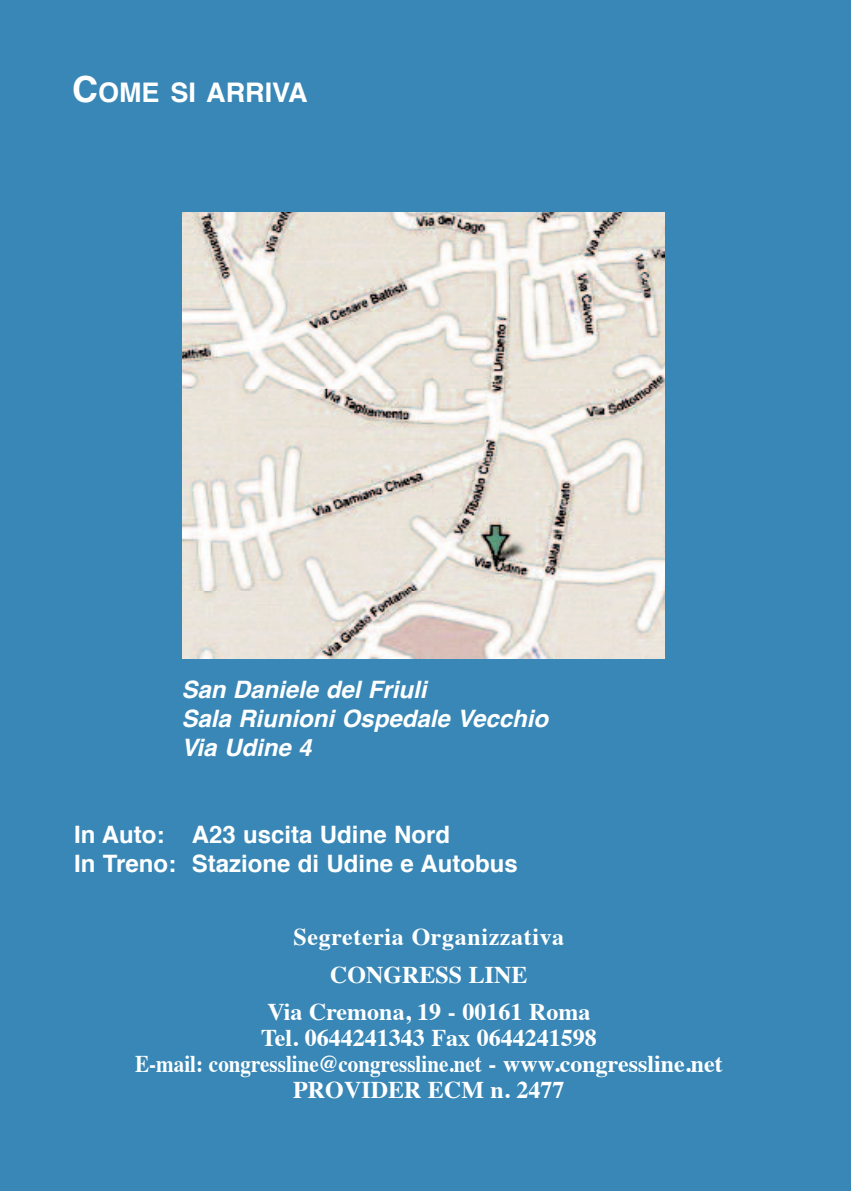
<style>
.page{position:relative;width:851px;height:1191px;background:#fff}
.page>*{position:absolute;margin:0;border:0;box-sizing:border-box;transform-origin:0 0}
.t1{font:700 27px "Helvetica";color:#fff}
.t2{font:700 24px/37.4px "Times";color:#fff;text-align:center}
.t3{font:700 24px/28.8px "Helvetica";color:#fff}
.t4{font:italic 700 24px/28.8px "Helvetica";color:#fff}
.s1{font-size:36px}
</style>
<div class="page">
<div style="left:0;top:0;width:850px;height:1191px;background:#3887b6"></div>
<img style="left:182px;top:213px;width:482px;height:445px">
<p class="t1" style="left:72px;top:82px;width:237px"><span class="s1">C</span>OME SI ARRIvA</p>
<p class="t4" style="left:181px;top:677px;width:368px">San Daniele del Friuli<br>Sala Riunioni Ospedale Vecchio<br>Via Udine 4</p>
<p class="t3" style="left:74px;top:822px;width:445px">In Auto: A23 uscita Udine Nord<br>In Treno: Stazione di Udine e Autobus</p>
<p class="t2" style="left:267px;top:920px;width:324px">Segreteria Organizzativa<br>CONGRESS LINE<br>Via Cremona, 19 - 00161 Roma</p>
<p class="t2" style="left:135px;top:1026px;width:589px;line-height:26px">Tel. 0644241343 Fax 0644241598<br>E-mail: congressline@congressline.net - www.congressline.net<br>PROVIDER ECM n. 2477</p>
</div>
